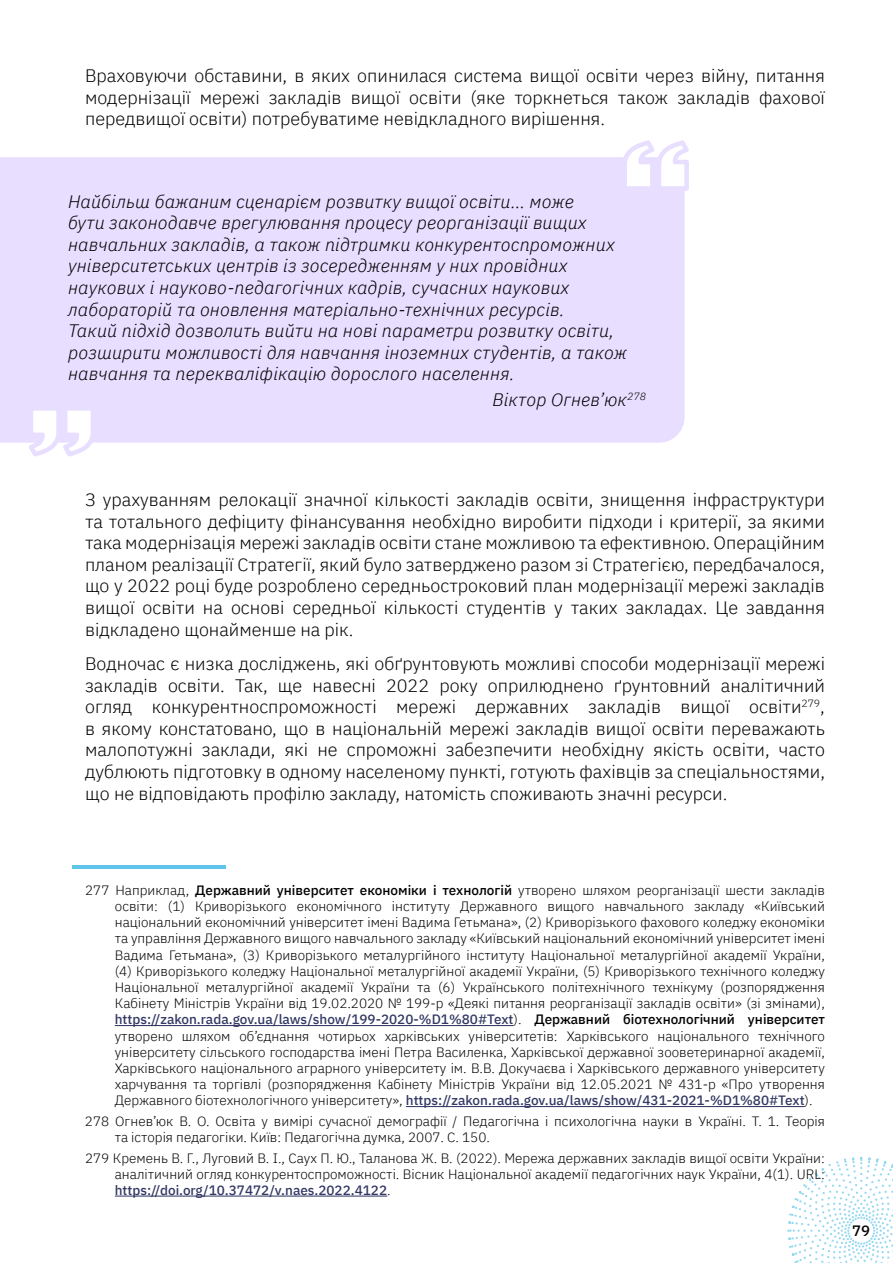
<style>
.page{position:relative;width:893px;height:1263px;background:#fff}
.page>*{position:absolute;margin:0;border:0;box-sizing:border-box;transform-origin:0 0}
.t1{font:300 18px/21.6px "IBM Plex Sans";color:#000;text-align:justify}
.t2{font:italic 300 18px/21.6px "IBM Plex Sans";letter-spacing:.01em;color:#000}
.t3{font:500 15px "IBM Plex Sans";color:#000}
.t4{font:300 13.5px/16.2px "IBM Plex Sans";color:#000;text-align:justify}
.s1{font-weight:500}
.s2{font-weight:500;color:#323863}
</style>
<div class="page">
<svg style="left:787px;top:1157px;width:106px;height:106px"></svg>
<hr style="left:115px;top:1025px;width:399px;height:1px;background:#323863">
<hr style="left:406px;top:1106px;width:399px;height:1px;background:#323863">
<hr style="left:115px;top:1195px;width:272px;height:1px;background:#323863">
<hr style="left:72px;top:865px;width:153px;height:3px;background:#5dc5ea">
<div style="left:0;top:157px;width:685px;height:286px;background:#e8deff"></div>
<svg style="left:620px;top:140px;width:69px;height:53px"></svg>
<svg style="left:24px;top:404px;width:73px;height:53px"></svg>
<h1 class="t1" style="left:85px;top:63px;width:741px">Враховуючи обставини, в яких опинилася система вищої освіти через війну, питання модернізації мережі закладів вищої освіти (яке торкнеться також закладів фахової передвищої освіти) потребуватиме невідкладного вирішення.</h1>
<p class="t2" style="left:68px;top:189px;width:560px">Найбільш бажаним сценарієм розвитку вищої освіти… може<br>бути законодавче врегулювання процесу реорганізації вищих навчальних закладів, а також підтримки конкурентоспроможних університетських центрів із зосередженням у них провідних наукових і науково-педагогічних кадрів, сучасних наукових лабораторій та оновлення матеріально-технічних ресурсів.<br>Такий підхід дозволить вийти на нові параметри розвитку освіти, розширити можливості для навчання іноземних студентів, а також навчання та перекваліфікацію дорослого населення.</p>
<h1 class="t2" style="left:493px;top:388px;width:155px">Віктор Огнев’юк<sup>278</sup></h1>
<p class="t1" style="left:85px;top:487px;width:741px">З урахуванням релокації значної кількості закладів освіти, знищення інфраструктури та тотального дефіциту фінансування необхідно виробити підходи і критерії, за якими така модернізація мережі закладів освіти стане можливою та ефективною. Операційним планом реалізації Стратегії, який було затверджено разом зі Стратегією, передбачалося, що у 2022 році буде розроблено середньостроковий план модернізації мережі закладів вищої освіти на основі середньої кількості студентів у таких закладах. Це завдання відкладено щонайменше на рік.</p>
<p class="t1" style="left:85px;top:651px;width:742px">Водночас є низка досліджень, які обґрунтовують можливі способи модернізації мережі закладів освіти. Так, ще навесні 2022 року оприлюднено ґрунтовний аналітичний огляд конкурентноспроможності мережі державних закладів вищої освіти<sup>279</sup>, в якому констатовано, що в національній мережі закладів вищої освіти переважають малопотужні заклади, які не спроможні забезпечити необхідну якість освіти, часто дублюють підготовку в одному населеному пункті, готують фахівців за спеціальностями, що не відповідають профілю закладу, натомість споживають значні ресурси.</p>
<p class="t4" style="left:115px;top:881px;width:712px;text-indent:-30px">277 Наприклад, <span class="s1">Державний університет економіки і технологій</span> утворено шляхом реорганізації шести закладів освіти: (1) Криворізького економічного інституту Державного вищого навчального закладу «Київський національний економічний університет імені Вадима Гетьмана», (2) Криворізького фахового коледжу економіки та управління Державного вищого навчального закладу «Київський національний економічний університет імені Вадима Гетьмана», (3) Криворізького металургійного інституту Національної металургійної академії України, (4) Криворізького коледжу Національної металургійної академії України, (5) Криворізького технічного коледжу Національної металургійної академії України та (6) Українського політехнічного технікуму (розпорядження Кабінету Міністрів України від 19.02.2020 № 199-р «Деякі питання реорганізації закладів освіти» (зі змінами), <span class="s2">https://zakon.rada.gov.ua/laws/show/199-2020-%D1%80#Text</span>). <span class="s1">Державний біотехнологічний університет </span>утворено шляхом об’єднання чотирьох харківських університетів: Харківського національного технічного університету сільського господарства імені Петра Василенка, Харківської державної зооветеринарної академії, Харківського національного аграрного університету ім. В.В. Докучаєва і Харківського державного університету харчування та торгівлі (розпорядження Кабінету Міністрів України від 12.05.2021 № 431-р «Про утворення Державного біотехнологічного університету», <span class="s2">https://zakon.rada.gov.ua/laws/show/431-2021-%D1%80#Text</span>).</p>
<p class="t4" style="left:115px;top:1112px;width:712px;text-indent:-30px">278 Огнев’юк В. О. Освіта у вимірі сучасної демографії / Педагогічна і психологічна науки в Україні. Т. 1. Теорія та історія педагогіки. Київ: Педагогічна думка, 2007. С. 150.</p>
<p class="t4" style="left:115px;top:1148px;width:712px;text-indent:-30px">279 Кремень В. Г., Луговий В. І., Саух П. Ю., Таланова Ж. В. (2022). Мережа державних закладів вищої освіти України: аналітичний огляд конкурентоспроможності. Вісник Національної академії педагогічних наук України, 4(1). URL: <span class="s2">https://doi.org/10.37472/v.naes.2022.4122</span>.</p>
<p class="t3" style="left:852px;top:1219px;width:19px">79</p>
</div>
